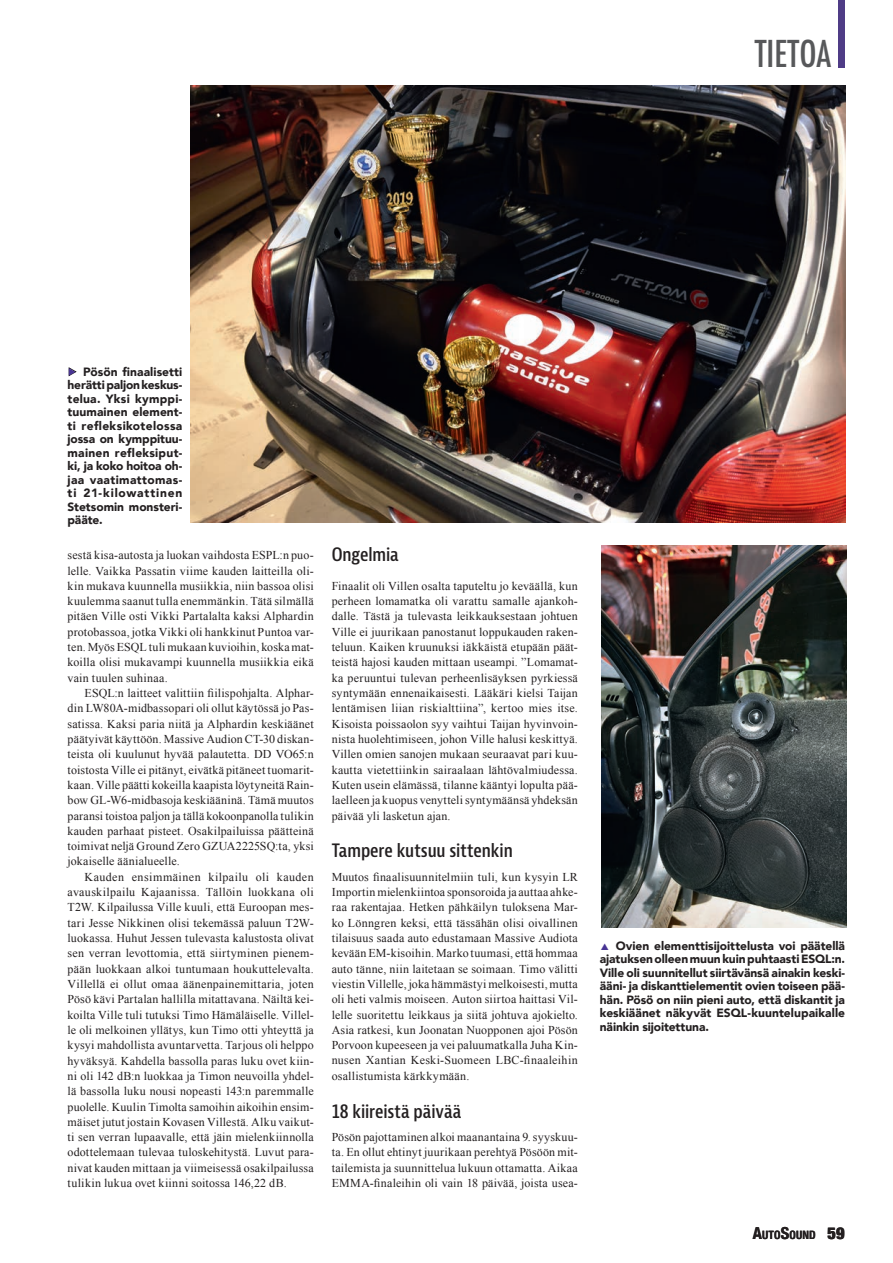
<style>
.page{position:relative;width:893px;height:1263px;background:#fff}
.page>*{position:absolute;margin:0;border:0;box-sizing:border-box;transform-origin:0 0}
.t1{font:500 condensed 36px "Futura";color:#57585a}
.t2{font:600 condensed 18px "Bernina Sans";letter-spacing:-.005em;color:#231f20}
.t3{font:12px/15.3px "Times New Roman";letter-spacing:.02em;color:#231f20;text-align:justify}
.t4{font:900 12px/13.5px "Avenir";letter-spacing:.005em;color:#231f20;text-align:justify}
.t5{font:700 condensed 11.55px "Helvetica Neue";letter-spacing:.01em;color:#231f20}
.s1{color:#221e1f}
.s2{color:#483494}
.s3{font-size:16.5px}
.s4{font-weight:900;font-size:16.5px}
</style>
<div class="page">
<div style="left:838px;top:0;width:7px;height:67px;background:#4f3c86"></div>
<img style="left:191px;top:85px;width:655px;height:437px">
<img style="left:601px;top:546px;width:245px;height:382px">
<h1 class="t1" style="left:755px;top:31px;width:78px">TIETOA</h1>
<p class="t4" style="left:68px;top:365px;width:116px"><span class="s1">▶</span> Pösön finaalisetti herätti paljon keskus&shy;telua. Yksi kymppi&shy;tuumainen element&shy;ti refleksikotelossa jossa on kymppituu&shy;mainen refleksiput&shy;ki, ja koko hoitoa oh&shy;jaa vaatimattomas&shy;ti 21-kilowattinen Stetsomin monsteri&shy;pääte.</p>
<p class="t3" style="left:68px;top:547px;width:248px">sestä kisa-autosta ja luokan vaihdosta ESPL:n puo&shy;lelle. Vaikka Passatin viime kauden laitteilla oli&shy;kin mukava kuunnella musiikkia, niin bassoa olisi kuulemma saanut tulla enemmänkin. Tätä silmällä pitäen Ville osti Vikki Partalalta kaksi Alphardin protobassoa, jotka Vikki oli hankkinut Puntoa var&shy;ten. Myös ESQL tuli mukaan kuvioihin, koska mat&shy;koilla olisi mukavampi kuunnella musiikkia eikä vain tuulen suhinaa.</p>
<p class="t3" style="left:68px;top:685px;width:248px;text-indent:17px">ESQL:n laitteet valittiin fiilispohjalta. Alphar&shy;din LW80A-midbassopari oli ollut käytössä jo Pas&shy;satissa. Kaksi paria niitä ja Alphardin keskiäänet päätyivät käyttöön. Massive Audion CT-30 diskan&shy;teista oli kuulunut hyvää palautetta. DD VO65:n toistosta Ville ei pitänyt, eivätkä pitäneet tuomarit&shy;kaan. Ville päätti kokeilla kaapista löytyneitä Rain&shy;bow GL-W6-midbasoja keskiääninä. Tämä muutos paransi toistoa paljon ja tällä kokoonpanolla tulikin kauden parhaat pisteet. Osakilpailuissa päätteinä toimivat neljä Ground Zero GZUA2225SQ:ta, yksi jokaiselle äänialueelle.</p>
<p class="t3" style="left:68px;top:869px;width:248px;text-indent:17px">Kauden ensimmäinen kilpailu oli kauden avauskilpailu Kajaanissa. Tällöin luokkana oli T2W. Kilpailussa Ville kuuli, että Euroopan mes&shy;tari Jesse Nikkinen olisi tekemässä paluun T2W&shy;luokassa. Huhut Jessen tulevasta kalustosta olivat sen verran levottomia, että siirtyminen pienem&shy;pään luokkaan alkoi tuntumaan houkuttelevalta.<br>Villellä ei ollut omaa äänenpainemittaria, joten Pösö kävi Partalan hallilla mitattavana. Näiltä kei&shy;koilta Ville tuli tutuksi Timo Hämäläiselle. Villel&shy;le oli melkoinen yllätys, kun Timo otti yhteyttä ja kysyi mahdollista avuntarvetta. Tarjous oli helppo hyväksyä. Kahdella bassolla paras luku ovet kiin&shy;ni oli 142 dB:n luokkaa ja Timon neuvoilla yhdel&shy;lä bassolla luku nousi nopeasti 143:n paremmalle puolelle. Kuulin Timolta samoihin aikoihin ensim&shy;mäiset jutut jostain Kovasen Villestä. Alku vaikut&shy;ti sen verran lupaavalle, että jäin mielenkiinnolla odottelemaan tulevaa tuloskehitystä. Luvut para&shy;nivat kauden mittaan ja viimeisessä osakilpailussa tulikin lukua ovet kiinni soitossa 146,22 dB.</p>
<h2 class="t2" style="left:332px;top:544px;width:69px">Ongelmia</h2>
<p class="t3" style="left:332px;top:578px;width:248px">Finaalit oli Villen osalta taputeltu jo keväällä, kun perheen lomamatka oli varattu samalle ajankoh&shy;dalle. Tästä ja tulevasta leikkauksestaan johtuen Ville ei juurikaan panostanut loppukauden raken&shy;teluun. Kaiken kruunuksi iäkkäistä etupään päät&shy;teistä hajosi kauden mittaan useampi. ”Lomamat&shy;ka peruuntui tulevan perheenlisäyksen pyrkiessä syntymään ennenaikaisesti. Lääkäri kielsi Taijan lentämisen liian riskialttiina”, kertoo mies itse.<br>Kisoista poissaolon syy vaihtui Taijan hyvinvoin&shy;nista huolehtimiseen, johon Ville halusi keskittyä.<br>Villen omien sanojen mukaan seuraavat pari kuu&shy;kautta vietettiinkin sairaalaan lähtövalmiudessa.<br>Kuten usein elämässä, tilanne kääntyi lopulta pää&shy;laelleen ja kuopus venytteli syntymäänsä yhdeksän päivää yli lasketun ajan.</p>
<h2 class="t2" style="left:332px;top:840px;width:183px">Tampere kutsuu sittenkin</h2>
<p class="t3" style="left:332px;top:869px;width:248px">Muutos finaalisuunnitelmiin tuli, kun kysyin LR Importin mielenkiintoa sponsoroida ja auttaa ahke&shy;raa rakentajaa. Hetken pähkäilyn tuloksena Mar&shy;ko Lönngren keksi, että tässähän olisi oivallinen tilaisuus saada auto edustamaan Massive Audiota kevään EM-kisoihin. Marko tuumasi, että hommaa auto tänne, niin laitetaan se soimaan. Timo välitti viestin Villelle, joka hämmästyi melkoisesti, mutta oli heti valmis moiseen. Auton siirtoa haittasi Vil&shy;lelle suoritettu leikkaus ja siitä johtuva ajokielto.<br>Asia ratkesi, kun Joonatan Nuopponen ajoi Pösön Porvoon kupeeseen ja vei paluumatkalla Juha Kin&shy;nusen Xantian Keski-Suomeen LBC-finaaleihin osallistumista kärkkymään.</p>
<h2 class="t2" style="left:332px;top:1100px;width:131px">18 kiireistä päivää</h2>
<p class="t3" style="left:332px;top:1129px;width:248px">Pösön pajottaminen alkoi maanantaina 9. syyskuu&shy;ta. En ollut ehtinyt juurikaan perehtyä Pösöön mit&shy;tailemista ja suunnittelua lukuun ottamatta. Aikaa EMMA-finaleihin oli vain 18 päivää, joista usea-</p>
<p class="t4" style="left:600px;top:939px;width:247px"><span class="s2">▲</span> Ovien elementtisijoittelusta voi päätellä ajatuksen olleen muun kuin puhtaasti ESQL:n.<br>Ville oli suunnitellut siirtävänsä ainakin keski&shy;ääni- ja diskanttielementit ovien toiseen pää&shy;hän. Pösö on niin pieni auto, että diskantit ja keskiäänet näkyvät ESQL-kuuntelupaikalle näinkin sijoitettuna.</p>
<p class="t5" style="left:753px;top:1225px;width:93px"><span class="s3">A</span>UTO<span class="s3">S</span>OUND <span class="s4">59</span></p>
</div>
